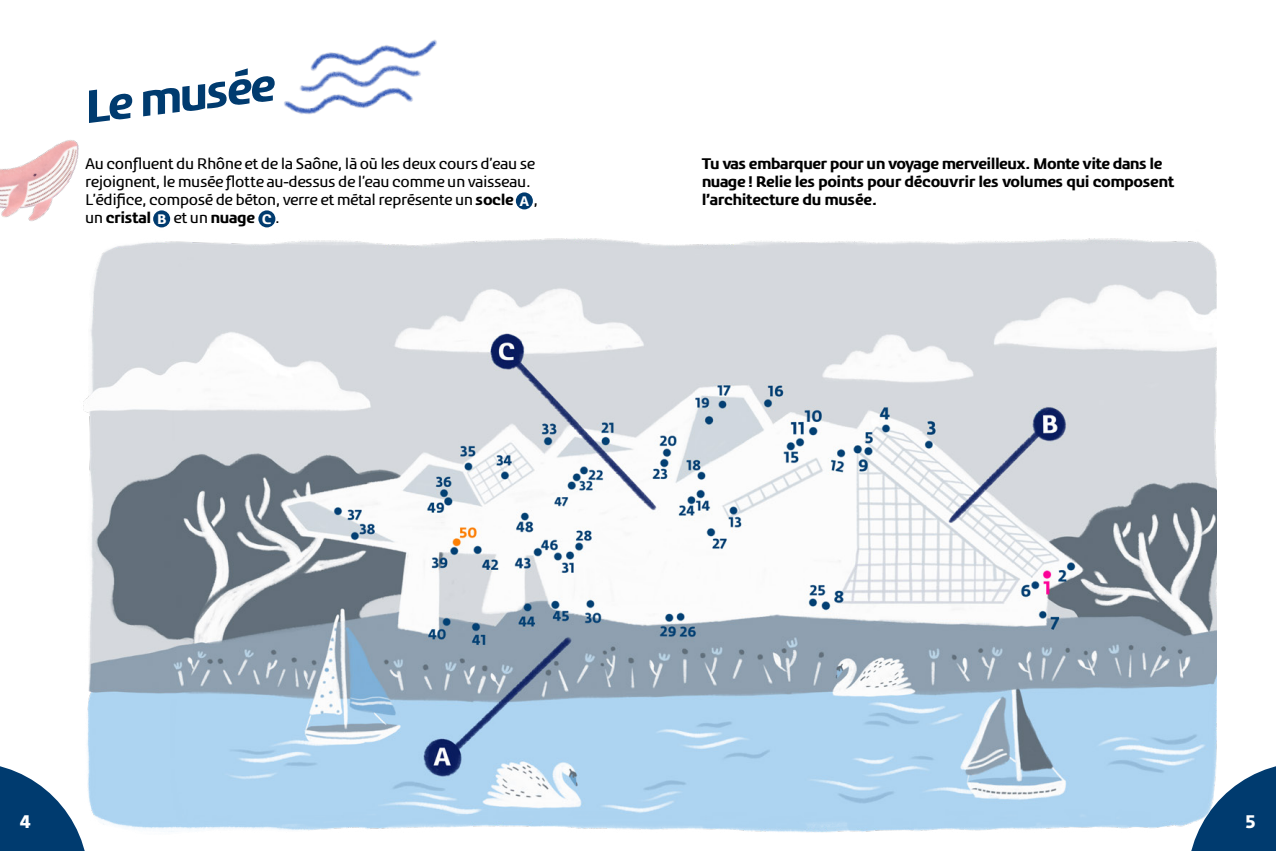
<style>
.page{position:relative;width:1276px;height:851px;background:#fff}
.page>*{position:absolute;margin:0;border:0;box-sizing:border-box;transform-origin:0 0}
._3__titre_double{font:700 45px "Confluences II";color:#003b6f}
.t1{font:700 18px "Confluences II";color:#fff}
._0__base_texte{font:15px/18px "Confluences II";letter-spacing:-.03em;color:#000}
._0__base_texte-2{font:700 15px/18px "Confluences II";letter-spacing:-.03em;color:#000}
._0__base_texte-3{font:700 13.5px "Confluences II";color:#fff}
.s1{font-weight:700}
.s2{font-weight:400}
</style>
<div class="page">
<svg style="left:0;top:766px;width:80px;height:84px"></svg>
<svg style="left:1216px;top:765px;width:60px;height:85px"></svg>
<img style="left:80px;top:211px;width:1136px;height:639px">
<img style="left:284px;top:40px;width:153px;height:75px">
<img style="left:0;top:140px;width:100px;height:95px">
<div style="left:516px;top:192px;width:17px;height:17px;background:#003b6f;border-radius:50%"></div>
<div style="left:153px;top:210px;width:17px;height:17px;background:#003b6f;border-radius:50%"></div>
<div style="left:258px;top:210px;width:17px;height:17px;background:#003b6f;border-radius:50%"></div>
<p class="_3__titre_double" style="left:79px;top:78px;width:194px;rotate:-7deg">Le musée</p>
<p class="_0__base_texte" style="left:85px;top:155px;width:452px">Au confluent du Rhône et de la Saône, là où les deux cours d’eau se rejoignent, le musée flotte au-dessus de l’eau comme un vaisseau.<br>L’édifice, composé de béton, verre et métal représente un <span class="s1">socle</span></p>
<p class="_0__base_texte-3" style="left:519px;top:192px;width:11px">A</p>
<p class="_0__base_texte" style="left:533px;top:191px;width:6px">,</p>
<p class="_0__base_texte-2" style="left:85px;top:209px;width:68px"><span class="s2">un</span> cristal</p>
<p class="_0__base_texte-2" style="left:174px;top:209px;width:83px"><span class="s2">et un</span> nuage</p>
<p class="_0__base_texte" style="left:275px;top:209px;width:6px">.</p>
<p class="_0__base_texte-3" style="left:157px;top:210px;width:11px">B</p>
<p class="_0__base_texte-3" style="left:262px;top:210px;width:11px">C</p>
<p class="_0__base_texte-2" style="left:702px;top:155px;width:474px">Tu vas embarquer pour un voyage merveilleux. Monte vite dans le nuage ! Relie les points pour découvrir les volumes qui composent l’architecture du musée.</p>
<p class="t1" style="left:20px;top:809px;width:12px">4</p>
<p class="t1" style="left:1245px;top:809px;width:12px">5</p>
</div>
